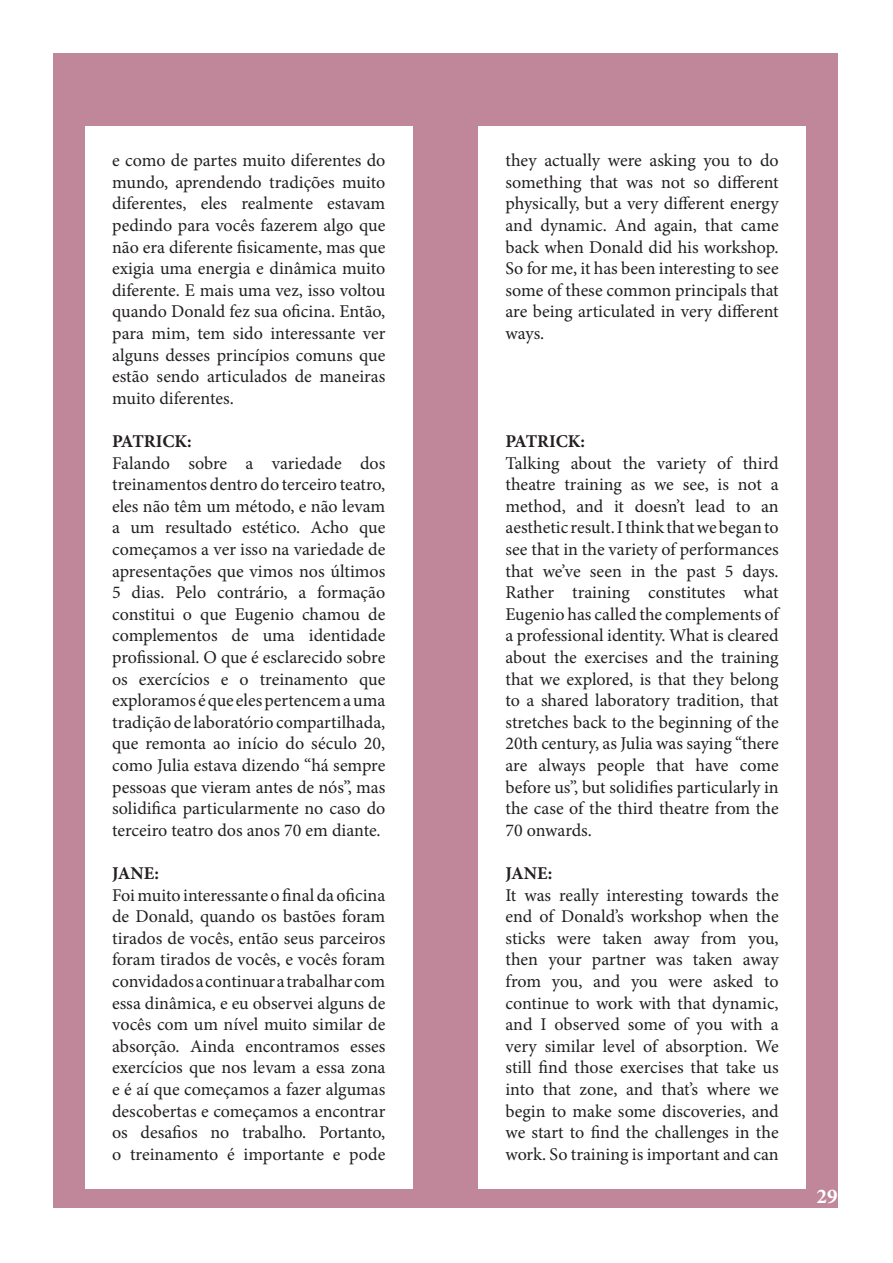
<style>
.page{position:relative;width:893px;height:1263px;background:#fff}
.page>*{position:absolute;margin:0;border:0;box-sizing:border-box;transform-origin:0 0}
.t1{font:700 21px "Minion Pro";color:#fff}
.t2{font:18px/21.6px "Minion Pro";color:#231f20;text-align:justify}
.t3{font:700 18px "Minion Pro";color:#231f20}
</style>
<div class="page">
<div style="left:53px;top:53px;width:785px;height:1155px;background:#c0879a"></div>
<div style="left:85px;top:126px;width:327px;height:1062px;background:#fff"></div>
<div style="left:478px;top:126px;width:328px;height:1062px;background:#fff"></div>
<p class="t2" style="left:112px;top:150px;width:275px">e como de partes muito diferentes do mundo, aprendendo tradições muito diferentes, eles realmente estavam pedindo para vocês fazerem algo que não era diferente fisicamente, mas que exigia uma energia e dinâmica muito diferente. E mais uma vez, isso voltou quando Donald fez sua oficina. Então, para mim, tem sido interessante ver alguns desses princípios comuns que estão sendo articulados de maneiras muito diferentes.</p>
<p class="t3" style="left:112px;top:428px;width:81px">PATRICK:</p>
<p class="t2" style="left:112px;top:452px;width:275px">Falando sobre a variedade dos treinamentos dentro do terceiro teatro, eles não têm um método, e não levam a um resultado estético. Acho que começamos a ver isso na variedade de apresentações que vimos nos últimos 5 dias. Pelo contrário, a formação constitui o que Eugenio chamou de complementos de uma identidade profissional. O que é esclarecido sobre os exercícios e o treinamento que exploramos é que eles pertencem a uma tradição de laboratório compartilhada, que remonta ao início do século 20, como Julia estava dizendo “há sempre pessoas que vieram antes de nós”, mas solidifica particularmente no caso do terceiro teatro dos anos 70 em diante.</p>
<p class="t3" style="left:112px;top:860px;width:48px">JANE:</p>
<p class="t2" style="left:112px;top:884px;width:275px">Foi muito interessante o final da oficina de Donald, quando os bastões foram tirados de vocês, então seus parceiros foram tirados de vocês, e vocês foram convidados a continuar a trabalhar com essa dinâmica, e eu observei alguns de vocês com um nível muito similar de absorção. Ainda encontramos esses exercícios que nos levam a essa zona e é aí que começamos a fazer algumas descobertas e começamos a encontrar os desafios no trabalho. Portanto, o treinamento é importante e pode</p>
<p class="t2" style="left:505px;top:150px;width:275px">they actually were asking you to do something that was not so different physically, but a very different energy and dynamic. And again, that came back when Donald did his workshop.<br>So for me, it has been interesting to see some of these common principals that are being articulated in very different ways.</p>
<p class="t3" style="left:505px;top:428px;width:81px">PATRICK:</p>
<p class="t2" style="left:505px;top:452px;width:275px">Talking about the variety of third theatre training as we see, is not a method, and it doesn’t lead to an aesthetic result. I think that we began to see that in the variety of performances that we’ve seen in the past 5 days.<br>Rather training constitutes what Eugenio has called the complements of a professional identity. What is cleared about the exercises and the training that we explored, is that they belong to a shared laboratory tradition, that stretches back to the beginning of the 20th century, as Julia was saying “there are always people that have come before us”, but solidifies particularly in the case of the third theatre from the 70 onwards.</p>
<p class="t3" style="left:505px;top:860px;width:48px">JANE:</p>
<p class="t2" style="left:505px;top:884px;width:275px">It was really interesting towards the end of Donald’s workshop when the sticks were taken away from you, then your partner was taken away from you, and you were asked to continue to work with that dynamic, and I observed some of you with a very similar level of absorption. We still find those exercises that take us into that zone, and that’s where we begin to make some discoveries, and we start to find the challenges in the work. So training is important and can</p>
<p class="t1" style="left:817px;top:1182px;width:22px">29</p>
</div>
